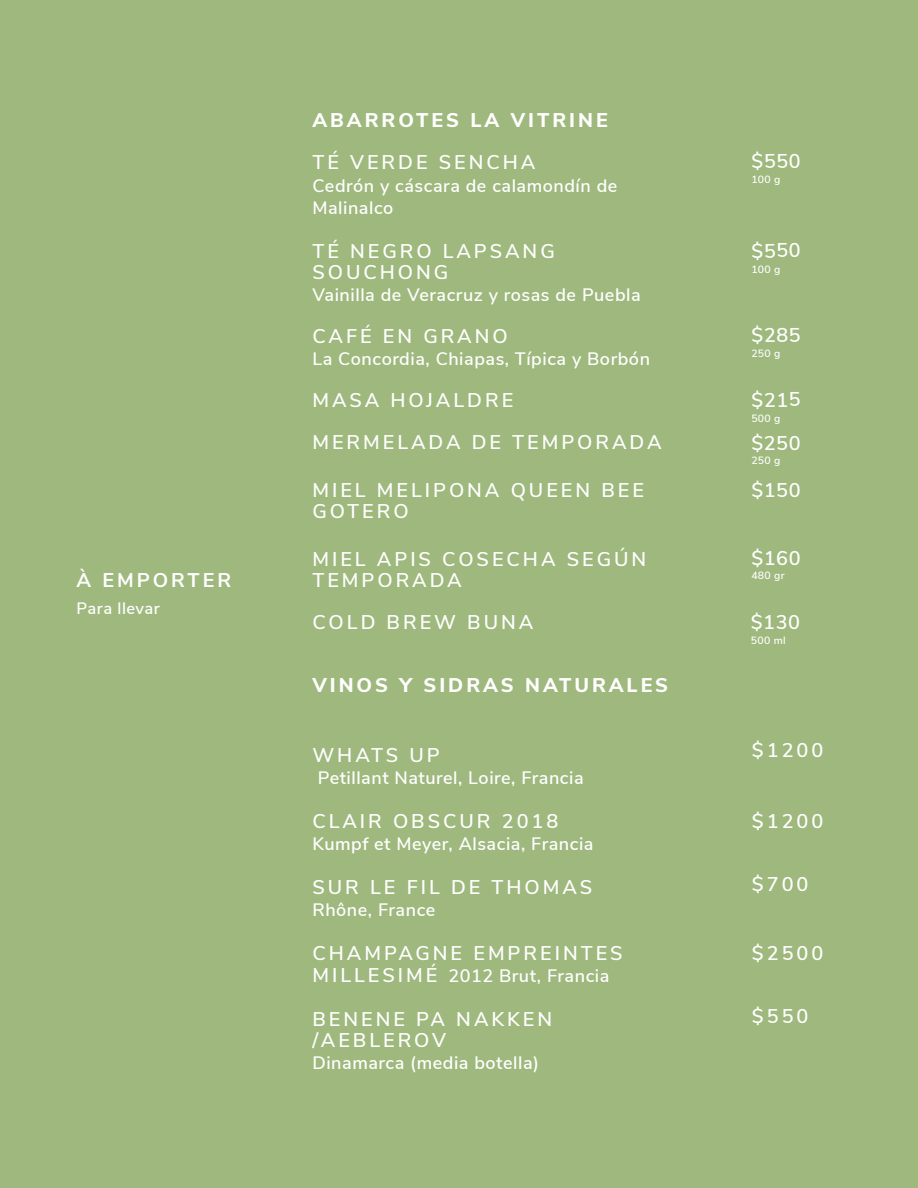
<style>
.page{position:relative;width:918px;height:1188px;background:#9eb87d}
.page>*{position:absolute;margin:0;border:0;box-sizing:border-box;transform-origin:0 0}
.t1{font:600 19.8px/21px "Nunito Sans";letter-spacing:.15em;color:#fff}
.t2{font:800 19.8px "Nunito Sans";letter-spacing:.15em;color:#fff}
.t3{font:700 19.8px "Nunito Sans";letter-spacing:.15em;color:#fff}
.t4{font:600 18px/22.5px "Nunito Sans";letter-spacing:.03em;color:#fff}
.t5{font:600 16.5px "Nunito Sans";letter-spacing:.03em;color:#fff}
.t6{font:600 10.5px "Nunito Sans";letter-spacing:.03em;color:#fff}
.s1{font-size:19.8px}
</style>
<div class="page">
<p class="t3" style="left:77px;top:566px;width:156px">À EMPORTER</p>
<p class="t5" style="left:77px;top:597px;width:85px">Para llevar</p>
<p class="t2" style="left:312px;top:106px;width:297px">ABARROTES LA VITRINE</p>
<p class="t1" style="left:312px;top:151px;width:225px">TÉ VERDE SENCHA</p>
<p class="t4" style="left:312px;top:173px;width:307px">Cedrón y cáscara de calamondín de<br>Malinalco</p>
<p class="t1" style="left:312px;top:239px;width:244px">TÉ NEGRO LAPSANG<br>SOUCHONG</p>
<p class="t4" style="left:312px;top:282px;width:330px">Vainilla de Veracruz y rosas de Puebla</p>
<p class="t1" style="left:312px;top:324px;width:197px">CAFÉ EN GRANO</p>
<p class="t4" style="left:312px;top:347px;width:339px">La Concordia, Chiapas, Típica y Borbón</p>
<p class="t1" style="left:312px;top:378px;width:351px;line-height:42px">MASA HOJALDRE<br>MERMELADA DE TEMPORADA</p>
<p class="t1" style="left:312px;top:479px;width:333px">MIEL MELIPONA QUEEN BEE<br>GOTERO</p>
<p class="t1" style="left:312px;top:547px;width:335px">MIEL APIS COSECHA SEGÚN<br>TEMPORADA</p>
<p class="t1" style="left:312px;top:610px;width:222px">COLD BREW BUNA</p>
<p class="t2" style="left:312px;top:670px;width:357px">VINOS Y SIDRAS NATURALES</p>
<p class="t1" style="left:312px;top:743px;width:129px">WHATS UP</p>
<p class="t4" style="left:318px;top:766px;width:267px">Petillant Naturel, Loire, Francia</p>
<p class="t1" style="left:312px;top:809px;width:247px">CLAIR OBSCUR 2018</p>
<p class="t4" style="left:312px;top:832px;width:283px">Kumpf et Meyer, Alsacia, Francia</p>
<p class="t1" style="left:312px;top:875px;width:281px">SUR LE FIL DE THOMAS</p>
<p class="t4" style="left:312px;top:898px;width:125px">Rhône, France</p>
<p class="t1" style="left:312px;top:941px;width:312px">CHAMPAGNE EMPREINTES</p>
<p class="t4" style="left:312px;top:964px;width:298px"><span class="s1">MILLESIMÉ</span> 2012 Brut, Francia</p>
<p class="t1" style="left:312px;top:1007px;width:241px">BENENE PA NAKKEN /AEBLEROV</p>
<p class="t4" style="left:312px;top:1051px;width:228px">Dinamarca (media botella)</p>
<p class="t1" style="left:751px;top:150px;width:51px;rotate:-1deg">$550</p>
<p class="t6" style="left:751px;top:172px;width:31px">100 g</p>
<p class="t1" style="left:751px;top:239px;width:51px;rotate:-1deg">$550</p>
<p class="t6" style="left:751px;top:261px;width:31px">100 g</p>
<p class="t1" style="left:751px;top:324px;width:51px;rotate:-1deg">$285</p>
<p class="t6" style="left:751px;top:346px;width:31px">250 g</p>
<p class="t1" style="left:751px;top:388px;width:51px;rotate:-1deg">$215</p>
<p class="t6" style="left:751px;top:410px;width:31px">500 g</p>
<p class="t6" style="left:751px;top:453px;width:31px">250 g</p>
<p class="t1" style="left:751px;top:432px;width:51px">$250</p>
<p class="t1" style="left:751px;top:479px;width:51px">$150</p>
<p class="t1" style="left:751px;top:546px;width:51px">$160</p>
<p class="t6" style="left:751px;top:568px;width:35px">480 gr</p>
<p class="t1" style="left:751px;top:611px;width:51px">$130</p>
<p class="t6" style="left:751px;top:632px;width:36px">500 ml</p>
<p class="t1" style="left:752px;top:738px;width:73px">$1200</p>
<p class="t1" style="left:752px;top:810px;width:73px">$1200</p>
<p class="t1" style="left:752px;top:873px;width:58px">$700</p>
<p class="t1" style="left:752px;top:941px;width:73px">$2500</p>
<p class="t1" style="left:752px;top:1004px;width:58px">$550</p>
</div>
